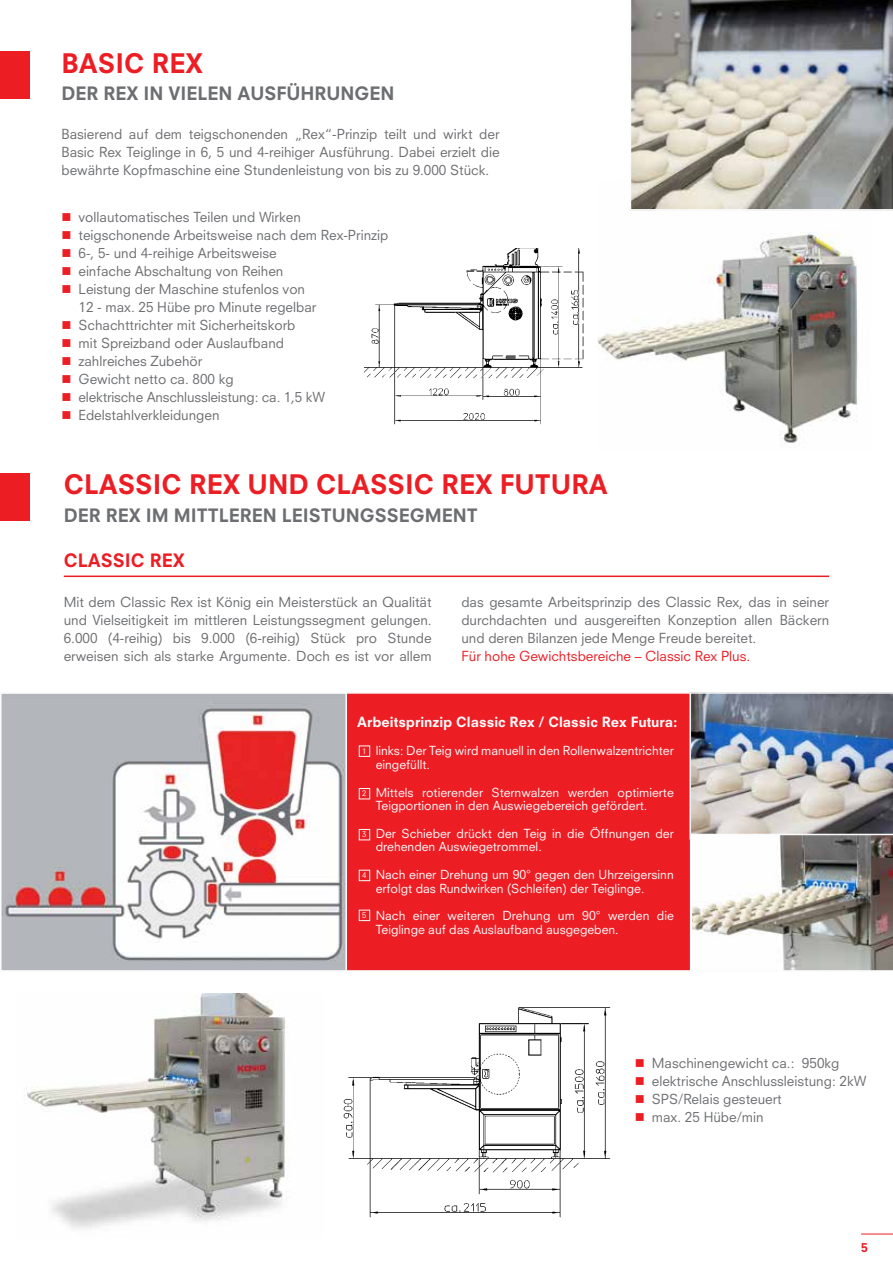
<style>
.page{position:relative;width:893px;height:1263px;background:#fff}
.page>*{position:absolute;margin:0;border:0;box-sizing:border-box;transform-origin:0 0}
.t1{font:800 26.25px "Neuzeit S";color:#ed1d24}
.t2{font:800 18px "Neuzeit S";color:#6d6e71}
.t3{font:800 18px "Neuzeit S";color:#ed1d24}
.t4{font:800 13.65px "Neuzeit S";color:#fbfbfb}
.t5{font:13.5px/18px "Neuzeit S";color:#6d6e71;text-align:justify}
.t6{font:13.5px "Neuzeit S";color:#ed1d24}
.t7{font:12.15px/13.6px "Neuzeit S";color:#fbfbfb}
.t8{font:800 12px "Neuzeit S";color:#ed1d24}
.t9{font:7.65px "Neuzeit S";color:#fbfbfb}
</style>
<div class="page">
<hr style="left:861px;top:1233px;width:32px;height:1px;background:#ed1d24">
<img style="left:597px;top:232px;width:261px;height:213px">
<div style="left:0;top:473px;width:30px;height:48px;background:#ed1d24"></div>
<hr style="left:64px;top:575px;width:765px;height:2px;background:#ed1d24">
<div style="left:0;top:51px;width:30px;height:48px;background:#ed1d24"></div>
<img style="left:364px;top:248px;width:220px;height:177px">
<img style="left:3px;top:695px;width:342px;height:274px">
<div style="left:0;top:692px;width:357px;height:280px;border:2px solid #fbfbfb"></div>
<div style="left:345px;top:692px;width:346px;height:280px;background:#ed1d24;border:2px solid #fbfbfb"></div>
<img style="left:689px;top:692px;width:204px;height:280px">
<div style="left:359px;top:745px;width:11px;height:12px;border:1px solid #fbfbfb"></div>
<div style="left:359px;top:788px;width:11px;height:11px;border:1px solid #fbfbfb"></div>
<div style="left:359px;top:829px;width:11px;height:11px;border:1px solid #fbfbfb"></div>
<div style="left:359px;top:870px;width:11px;height:11px;border:1px solid #fbfbfb"></div>
<div style="left:359px;top:910px;width:11px;height:11px;border:1px solid #fbfbfb"></div>
<svg style="left:630px;top:0;width:263px;height:211px"></svg>
<img style="left:24px;top:993px;width:264px;height:236px">
<img style="left:343px;top:1007px;width:268px;height:211px">
<h1 class="t1" style="left:61px;top:47px;width:143px">BASIC REX</h1>
<h2 class="t2" style="left:61px;top:82px;width:335px">DER REX IN VIELEN AUSFÜHRUNGEN</h2>
<p class="t5" style="left:61px;top:125px;width:439px">Basierend auf dem teigschonenden „Rex“-Prinzip teilt und wirkt der Basic Rex Teiglinge in 6, 5 und 4-reihiger Ausführung. Dabei erzielt die bewährte Kopfmaschine eine Stundenleistung von bis zu 9.000 Stück.</p>
<p class="t5" style="left:78px;top:208px;width:311px;text-align:left">vollautomatisches Teilen und Wirken teigschonende Arbeitsweise nach dem Rex-Prinzip 6-, 5- und 4-reihige Arbeitsweise<br>einfache Abschaltung von Reihen<br>Leistung der Maschine stufenlos von<br>12 - max. 25 Hübe pro Minute regelbar Schachttrichter mit Sicherheitskorb<br>mit Spreizband oder Auslaufband<br>zahlreiches Zubehör<br>Gewicht netto ca. 800 kg<br>elektrische Anschlussleistung: ca. 1,5 kW Edelstahlverkleidungen</p>
<h1 class="t1" style="left:64px;top:468px;width:546px">CLASSIC REX UND CLASSIC REX FUTURA</h1>
<h2 class="t2" style="left:64px;top:504px;width:415px">DER REX IM MITTLEREN LEISTUNGSSEGMENT</h2>
<h2 class="t3" style="left:64px;top:550px;width:123px">CLASSIC REX</h2>
<p class="t5" style="left:64px;top:593px;width:369px">Mit dem Classic Rex ist König ein Meisterstück an Qualität und Vielseitigkeit im mittleren Leistungssegment gelungen.<br>6.000 (4-reihig) bis 9.000 (6-reihig) Stück pro Stunde erweisen sich als starke Argumente. Doch es ist vor allem</p>
<p class="t5" style="left:461px;top:593px;width:369px">das gesamte Arbeitsprinzip des Classic Rex, das in seiner durchdachten und ausgereiften Konzeption allen Bäckern und deren Bilanzen jede Menge Freude bereitet.</p>
<p class="t6" style="left:461px;top:648px;width:290px">Für hohe Gewichtsbereiche – Classic Rex Plus.</p>
<p class="t4" style="left:357px;top:713px;width:321px">Arbeitsprinzip Classic Rex / Classic Rex Futura:</p>
<p class="t9" style="left:362px;top:746px;width:6px">1</p>
<p class="t9" style="left:362px;top:789px;width:6px">2</p>
<p class="t9" style="left:362px;top:830px;width:6px">3</p>
<p class="t9" style="left:362px;top:871px;width:6px">4</p>
<p class="t9" style="left:362px;top:911px;width:6px">5</p>
<p class="t7" style="left:376px;top:744px;width:300px">links: Der Teig wird manuell in den Rollenwalzentrichter eingefüllt.</p>
<p class="t7" style="left:376px;top:785px;width:300px">Mittels rotierender Sternwalzen werden optimierte<br>Teigportionen in den Auswiegebereich gefördert.</p>
<p class="t7" style="left:376px;top:826px;width:300px">Der Schieber drückt den Teig in die Öffnungen der drehenden Auswiegetrommel.</p>
<p class="t7" style="left:376px;top:867px;width:300px">Nach einer Drehung um 90° gegen den Uhrzeigersinn erfolgt das Rundwirken (Schleifen) der Teiglinge.</p>
<p class="t7" style="left:376px;top:908px;width:300px">Nach einer weiteren Drehung um 90° werden die<br>Teiglinge auf das Auslaufband ausgegeben.</p>
<p class="t5" style="left:652px;top:1054px;width:216px;text-align:left">Maschinengewicht ca.: 950kg elektrische Anschlussleistung: 2kW<br>SPS/Relais gesteuert<br>max. 25 Hübe/min</p>
<p class="t8" style="left:861px;top:1241px;width:8px">5</p>
</div>
